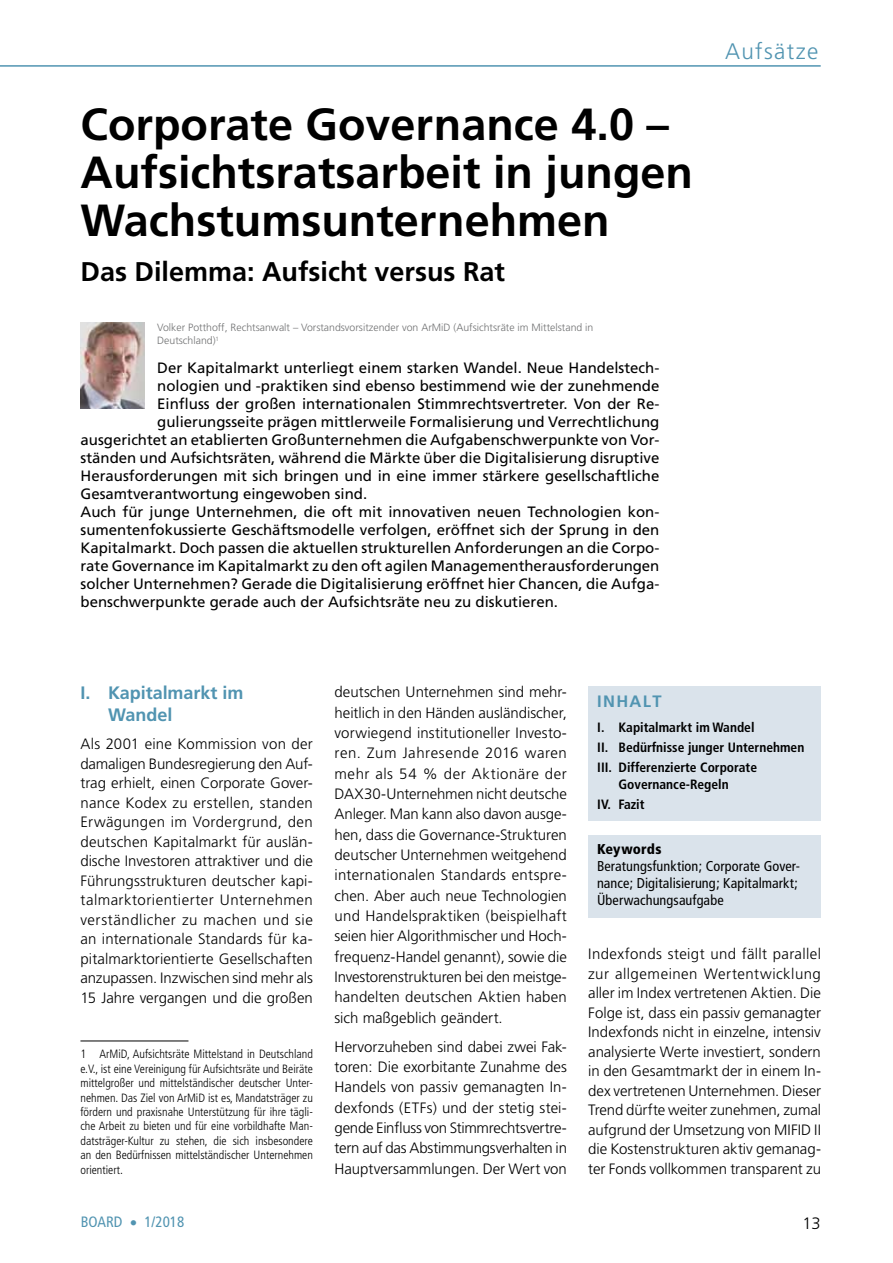
<style>
.page{position:relative;width:893px;height:1263px;background:#fff}
.page>*{position:absolute;margin:0;border:0;box-sizing:border-box;transform-origin:0 0}
.t1{font:700 45px/48px "Frutiger";color:#000}
.t2{font:700 27px "Frutiger";color:#000}
.t3{font:300 22.5px "Frutiger";letter-spacing:.06em;color:#5194b1}
.t4{font:700 18px/21.6px "Frutiger";letter-spacing:-.005em;color:#5194b1}
.t5{font:700 16.5px "Frutiger";color:#5194b1}
.t6{font:300 16.5px "Frutiger";color:#000}
.t7{font:300 15px/19.5px "Frutiger";color:#000;text-align:justify}
.t8{font:15px "Frutiger";color:#000}
.t9{font:condensed 15px "Frutiger";color:#5194b1}
.t10{font:condensed 14.25px/17.1px "Frutiger";letter-spacing:.005em;color:#000}
.t11{font:900 condensed 14.25px "Frutiger";letter-spacing:.015em;color:#000}
.t12{font:700 condensed 13.5px/20.5px "Frutiger";color:#000}
.t13{font:300 condensed 12px/14.4px "Frutiger";color:#000;text-align:justify}
.t14{font:300 10.5px/12.6px "Frutiger";color:#707172}
</style>
<div class="page">
<hr style="left:0;top:65px;width:821px;height:2px;background:#5194b1">
<img style="left:81px;top:323px;width:64px;height:85px">
<hr style="left:80px;top:1040px;width:108px;height:1px;background:#000">
<div style="left:589px;top:686px;width:232px;height:134px;background:#dae3eb"></div>
<div style="left:589px;top:835px;width:232px;height:83px;background:#dae3eb"></div>
<h1 class="t1" style="left:81px;top:101px;width:614px">Corporate Governance 4.0 –<br>Aufsichtsratsarbeit in jungen<br>Wachstumsunternehmen</h1>
<h2 class="t2" style="left:81px;top:255px;width:426px">Das Dilemma: Aufsicht versus Rat</h2>
<p class="t14" style="left:157px;top:322px;width:438px">Volker Potthoff, Rechtsanwalt – Vorstandsvorsitzender von ArMiD (Aufsichtsräte im Mittelstand in<br>Deutschland)<sup>1</sup></p>
<p class="t8" style="left:157px;top:359px;width:504px">Der Kapitalmarkt unterliegt einem starken Wandel. Neue Handelstech-</p>
<p class="t8" style="left:157px;top:377px;width:504px">nologien und -praktiken sind ebenso bestimmend wie der zunehmende</p>
<p class="t8" style="left:157px;top:395px;width:504px">Einfluss der großen internationalen Stimmrechtsvertreter. Von der Re-</p>
<p class="t8" style="left:157px;top:413px;width:504px">gulierungsseite prägen mittlerweile Formalisierung und Verrechtlichung</p>
<p class="t8" style="left:81px;top:431px;width:580px">ausgerichtet an etablierten Großunternehmen die Aufgabenschwerpunkte von Vor-</p>
<p class="t8" style="left:81px;top:449px;width:580px">ständen und Aufsichtsräten, während die Märkte über die Digitalisierung disruptive</p>
<p class="t8" style="left:81px;top:467px;width:580px">Herausforderungen mit sich bringen und in eine immer stärkere gesellschaftliche</p>
<p class="t8" style="left:81px;top:485px;width:288px">Gesamtverantwortung eingewoben sind.</p>
<p class="t8" style="left:81px;top:503px;width:580px">Auch für junge Unternehmen, die oft mit innovativen neuen Technologien kon-</p>
<p class="t8" style="left:81px;top:521px;width:580px">sumentenfokussierte Geschäftsmodelle verfolgen, eröffnet sich der Sprung in den</p>
<p class="t8" style="left:81px;top:539px;width:580px">Kapitalmarkt. Doch passen die aktuellen strukturellen Anforderungen an die Corpo-</p>
<p class="t8" style="left:81px;top:557px;width:580px">rate Governance im Kapitalmarkt zu den oft agilen Managementherausforderungen</p>
<p class="t8" style="left:81px;top:575px;width:580px">solcher Unternehmen? Gerade die Digitalisierung eröffnet hier Chancen, die Aufga-</p>
<p class="t8" style="left:81px;top:593px;width:479px">benschwerpunkte gerade auch der Aufsichtsräte neu zu diskutieren.</p>
<h3 class="t3" style="left:725px;top:39px;width:95px">Aufsätze</h3>
<p class="t4" style="left:108px;top:682px;width:137px;text-indent:-28px">I. Kapitalmarkt im<br>Wandel<sup>1</sup></p>
<p class="t7" style="left:80px;top:734px;width:234px">Als 2001 eine Kommission von der damaligen Bundesregierung den Auf&shy;trag erhielt, einen Corporate Gover&shy;nance Kodex zu erstellen, standen Erwägungen im Vordergrund, den deutschen Kapitalmarkt für auslän&shy;dische Investoren attraktiver und die Führungsstrukturen deutscher kapi&shy;talmarktorientierter Unternehmen verständlicher zu machen und sie an internationale Standards für ka&shy;pitalmarktorientierte Gesellschaften anzupassen. Inzwischen sind mehr als 15 Jahre vergangen und die großen</p>
<p class="t13" style="left:80px;top:1047px;width:234px">1 ArMiD, Aufsichtsräte Mittelstand in Deutschland e.V., ist eine Vereinigung für Aufsichtsräte und Beiräte mittelgroßer und mittelständischer deutscher Unter&shy;nehmen. Das Ziel von ArMiD ist es, Mandatsträger zu fördern und praxisnahe Unterstützung für ihre tägli&shy;che Arbeit zu bieten und für eine vorbildhafte Man&shy;datsträger-Kultur zu stehen, die sich insbesondere an den Bedürfnissen mittelständischer Unternehmen orientiert.</p>
<p class="t7" style="left:334px;top:682px;width:234px;line-height:20.4px">deutschen Unternehmen sind mehr&shy;heitlich in den Händen ausländischer, vorwiegend institutioneller Investo&shy;ren. Zum Jahresende 2016 waren mehr als 54 % der Aktionäre der DAX30-Unternehmen nicht deutsche Anleger. Man kann also davon ausge&shy;hen, dass die Governance-Strukturen deutscher Unternehmen weitgehend internationalen Standards entspre&shy;chen. Aber auch neue Technologien und Handelspraktiken (beispielhaft seien hier Algorithmischer und Hoch&shy;frequenz-Handel genannt), sowie die Investorenstrukturen bei den meistge&shy;handelten deutschen Aktien haben sich maßgeblich geändert.</p>
<p class="t7" style="left:334px;top:1036px;width:234px;line-height:20.4px">Hervorzuheben sind dabei zwei Fak&shy;toren: Die exorbitante Zunahme des Handels von passiv gemanagten In&shy;dexfonds (ETFs) und der stetig stei&shy;gende Einfluss von Stimmrechtsvertre&shy;tern auf das Abstimmungsverhalten in Hauptversammlungen. Der Wert von</p>
<p class="t5" style="left:597px;top:691px;width:63px">Inhalt</p>
<p class="t12" style="left:597px;top:716px;width:209px">I. Kapitalmarkt im Wandel<br>II. Bedürfnisse junger Unternehmen<br>III. Differenzierte Corporate</p>
<p class="t12" style="left:597px;top:774px;width:133px;text-indent:21px">Governance-Regeln<br>IV. Fazit</p>
<p class="t11" style="left:597px;top:841px;width:66px">Keywords</p>
<p class="t10" style="left:597px;top:858px;width:204px">Beratungsfunktion; Corporate Gover&shy;nance; Digitalisierung; Kapitalmarkt;<br>Überwachungsaufgabe</p>
<p class="t7" style="left:588px;top:944px;width:234px">Indexfonds steigt und fällt parallel zur allgemeinen Wertentwicklung aller im Index vertretenen Aktien. Die Folge ist, dass ein passiv gemanagter Indexfonds nicht in einzelne, intensiv analysierte Werte investiert, sondern in den Gesamtmarkt der in einem In&shy;dex vertretenen Unternehmen. Dieser Trend dürfte weiter zunehmen, zumal aufgrund der Umsetzung von MIFID II die Kostenstrukturen aktiv gemanag&shy;ter Fonds vollkommen transparent zu</p>
<p class="t9" style="left:81px;top:1213px;width:105px">BOARD • 1/2018</p>
<p class="t6" style="left:802px;top:1213px;width:20px">13</p>
</div>
